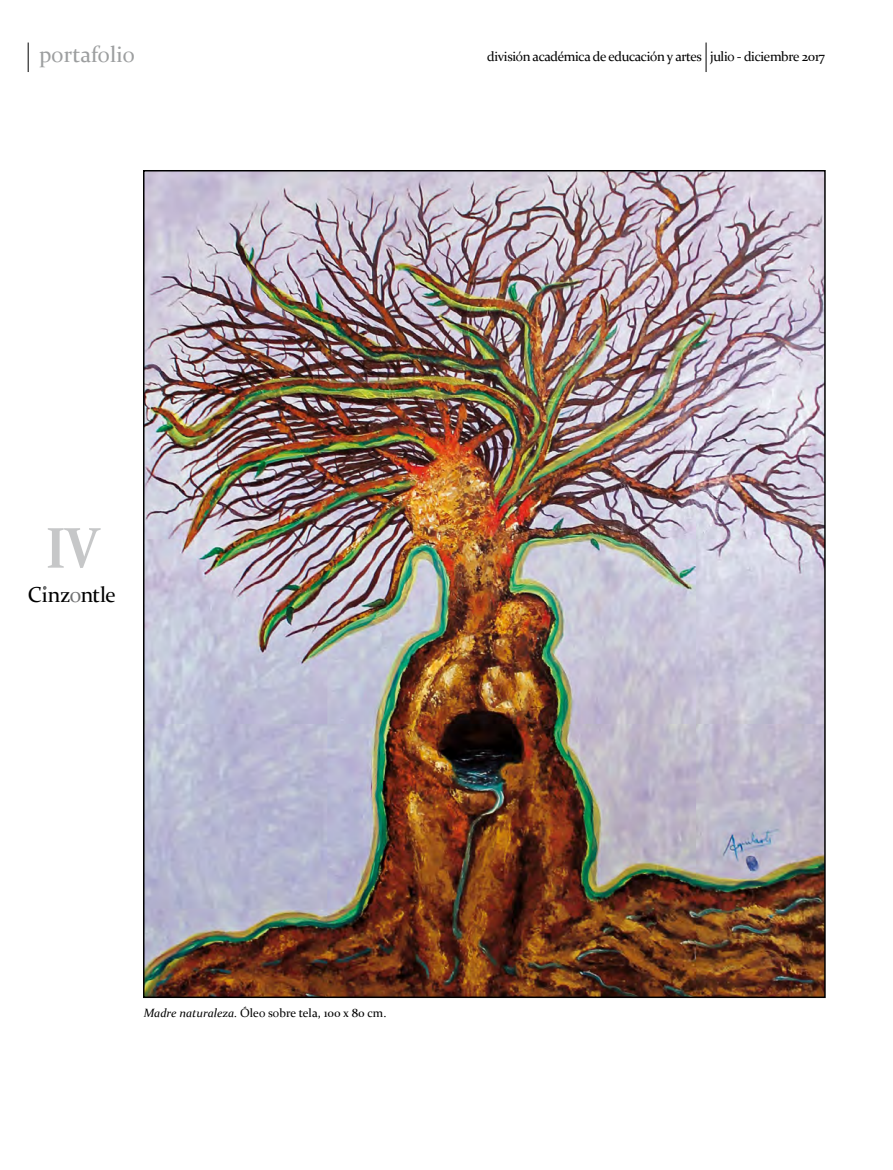
<style>
.page{position:relative;width:893px;height:1170px;background:#fff}
.page>*{position:absolute;margin:0;border:0;box-sizing:border-box;transform-origin:0 0}
.t1{font:700 57.75px "Constantia";color:#c6c7c8;scale:.91 1}
.t2{font:22.5px "Constantia";color:#9c9e9f}
.t3{font:21.6px "Constantia";letter-spacing:-.02em;color:#000}
.t4{font:13.5px "Constantia";letter-spacing:-.03em;color:#000}
.t5{font:12px "Constantia";color:#000}
.s1{color:#707172}
.s2{font-style:italic}
</style>
<div class="page">
<svg style="left:28px;top:43px;width:1px;height:29px"></svg>
<svg style="left:706px;top:43px;width:1px;height:29px"></svg>
<svg style="left:43px;top:586px;width:4px;height:3px"></svg>
<img style="left:146px;top:173px;width:677px;height:821px">
<h2 class="t2" style="left:39px;top:39px;width:97px">portafolio</h2>
<p class="t4" style="left:487px;top:47px;width:339px">división académica de educación y artes julio - diciembre 2017</p>
<h1 class="t1" style="left:46px;top:508px;width:61px">IV</h1>
<h3 class="t3" style="left:28px;top:579px;width:89px">Cinz<span class="s1">o</span>ntle</h3>
<p class="t5" style="left:144px;top:1004px;width:244px"><span class="s2">Madre naturaleza.</span> Óleo sobre tela, 100 x 80 cm.</p>
</div>
